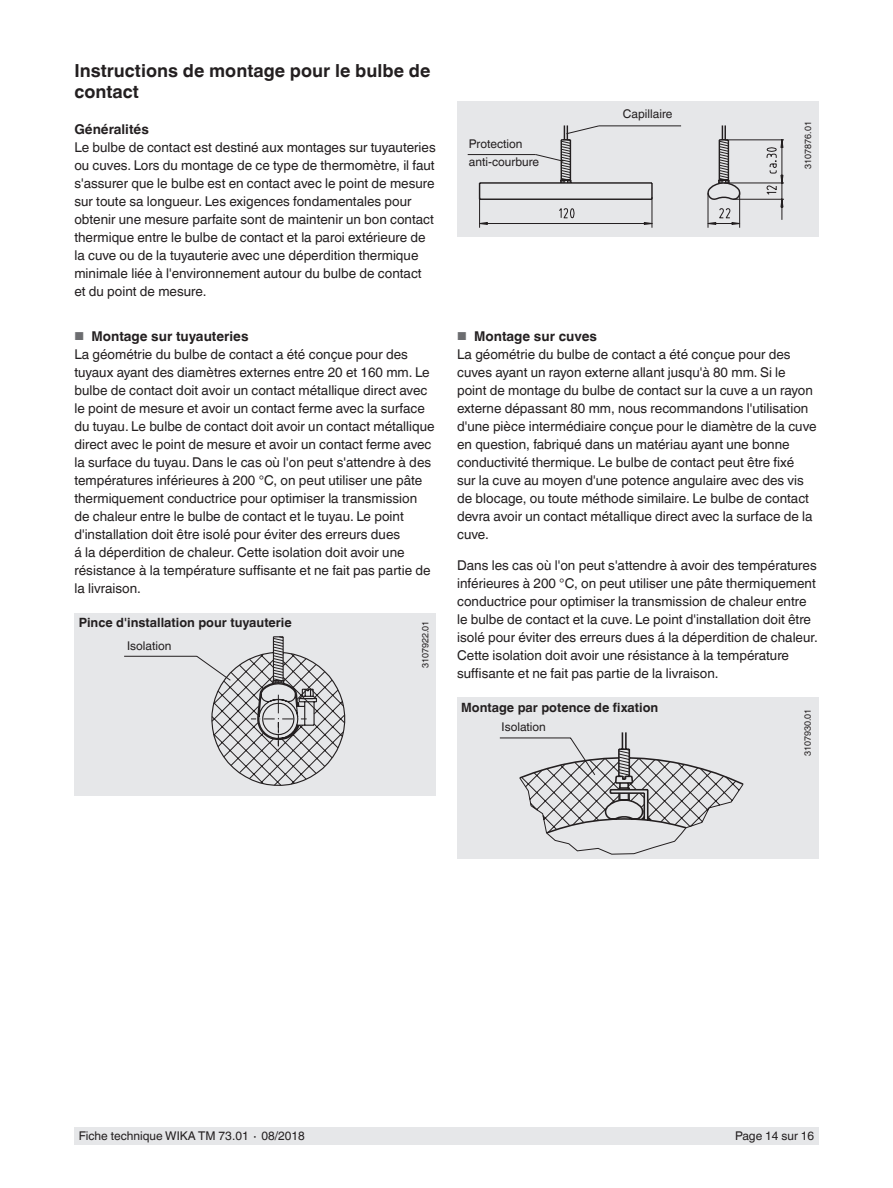
<style>
.page{position:relative;width:893px;height:1188px;background:#fff}
.page>*{position:absolute;margin:0;border:0;box-sizing:border-box;transform-origin:0 0}
.t1{font:700 18px/21px "Helvetica World";color:#231f20}
.t2{font:13.5px/18px "Helvetica World";color:#231f20}
.t3{font:700 13.5px "Helvetica World";color:#231f20}
.t4{font:700 12.75px "Helvetica World";color:#231f20}
.t5{font:12px/18px "Helvetica World";color:#231f20}
.t6{font:9px "Helvetica World";color:#231f20}
.s1{font-size:11.55px;color:#6c6d70}
.s2{font-weight:700}
</style>
<div class="page">
<div style="left:74px;top:1128px;width:745px;height:17px;background:#e6e7e9"></div>
<div style="left:457px;top:102px;width:362px;height:135px;background:#e6e7e9"></div>
<div style="left:74px;top:613px;width:362px;height:183px;background:#e6e7e9"></div>
<div style="left:457px;top:697px;width:361px;height:162px;background:#e6e7e9"></div>
<svg style="left:467px;top:125px;width:317px;height:103px"></svg>
<svg style="left:124px;top:636px;width:221px;height:150px"></svg>
<svg style="left:499px;top:732px;width:245px;height:123px"></svg>
<h1 class="t1" style="left:74px;top:60px;width:357px">Instructions de montage pour le bulbe de contact</h1>
<p class="t3" style="left:74px;top:121px;width:76px">Généralités</p>
<p class="t2" style="left:74px;top:138px;width:363px">Le bulbe de contact est destiné aux montages sur tuyauteries ou cuves. Lors du montage de ce type de thermomètre, il faut s'assurer que le bulbe est en contact avec le point de mesure sur toute sa longueur. Les exigences fondamentales pour obtenir une mesure parfaite sont de maintenir un bon contact thermique entre le bulbe de contact et la paroi extérieure de la cuve ou de la tuyauterie avec une déperdition thermique minimale liée à l'environnement autour du bulbe de contact et du point de mesure.</p>
<p class="t5" style="left:469px;top:135px;width:72px">Protection anti-courbure</p>
<p class="t5" style="left:623px;top:105px;width:51px">Capillaire</p>
<p class="t6" style="left:803px;top:169px;width:49px;rotate:-90deg">3107876.01</p>
<p class="t2" style="left:74px;top:327px;width:362px"><span class="s1">■</span> <span class="s2">Montage sur tuyauteries<br></span>La géométrie du bulbe de contact a été conçue pour des tuyaux ayant des diamètres externes entre 20 et 160 mm. Le bulbe de contact doit avoir un contact métallique direct avec le point de mesure et avoir un contact ferme avec la surface du tuyau. Le bulbe de contact doit avoir un contact métallique direct avec le point de mesure et avoir un contact ferme avec la surface du tuyau. Dans le cas où l'on peut s'attendre à des températures inférieures à 200 °C, on peut utiliser une pâte thermiquement conductrice pour optimiser la transmission de chaleur entre le bulbe de contact et le tuyau. Le point d'installation doit être isolé pour éviter des erreurs dues<br>á la déperdition de chaleur. Cette isolation doit avoir une résistance à la température suffisante et ne fait pas partie de la livraison.</p>
<p class="t2" style="left:457px;top:327px;width:361px"><span class="s1">■</span> <span class="s2">Montage sur cuves<br></span>La géométrie du bulbe de contact a été conçue pour des cuves ayant un rayon externe allant jusqu'à 80 mm. Si le point de montage du bulbe de contact sur la cuve a un rayon externe dépassant 80 mm, nous recommandons l'utilisation d'une pièce intermédiaire conçue pour le diamètre de la cuve en question, fabriqué dans un matériau ayant une bonne conductivité thermique. Le bulbe de contact peut être fixé<br>sur la cuve au moyen d'une potence angulaire avec des vis de blocage, ou toute méthode similaire. Le bulbe de contact devra avoir un contact métallique direct avec la surface de la cuve.</p>
<p class="t2" style="left:457px;top:557px;width:362px">Dans les cas où l'on peut s'attendre à avoir des températures inférieures à 200 °C, on peut utiliser une pâte thermiquement conductrice pour optimiser la transmission de chaleur entre le bulbe de contact et la cuve. Le point d'installation doit être isolé pour éviter des erreurs dues á la déperdition de chaleur.<br>Cette isolation doit avoir une résistance à la température suffisante et ne fait pas partie de la livraison.</p>
<p class="t4" style="left:79px;top:615px;width:215px">Pince d'installation pour tuyauterie</p>
<p class="t5" style="left:127px;top:637px;width:46px">Isolation</p>
<p class="t6" style="left:420px;top:668px;width:49px;rotate:-90deg">3107922.01</p>
<p class="t4" style="left:461px;top:700px;width:199px">Montage par potence de fixation</p>
<p class="t5" style="left:502px;top:718px;width:46px">Isolation</p>
<p class="t6" style="left:803px;top:756px;width:49px;rotate:-90deg">3107930.01</p>
<p class="t5" style="left:79px;top:1127px;width:228px">Fiche technique WIKA TM 73.01 ∙ 08/2018</p>
<p class="t5" style="left:735px;top:1127px;width:81px">Page 14 sur 16</p>
</div>
